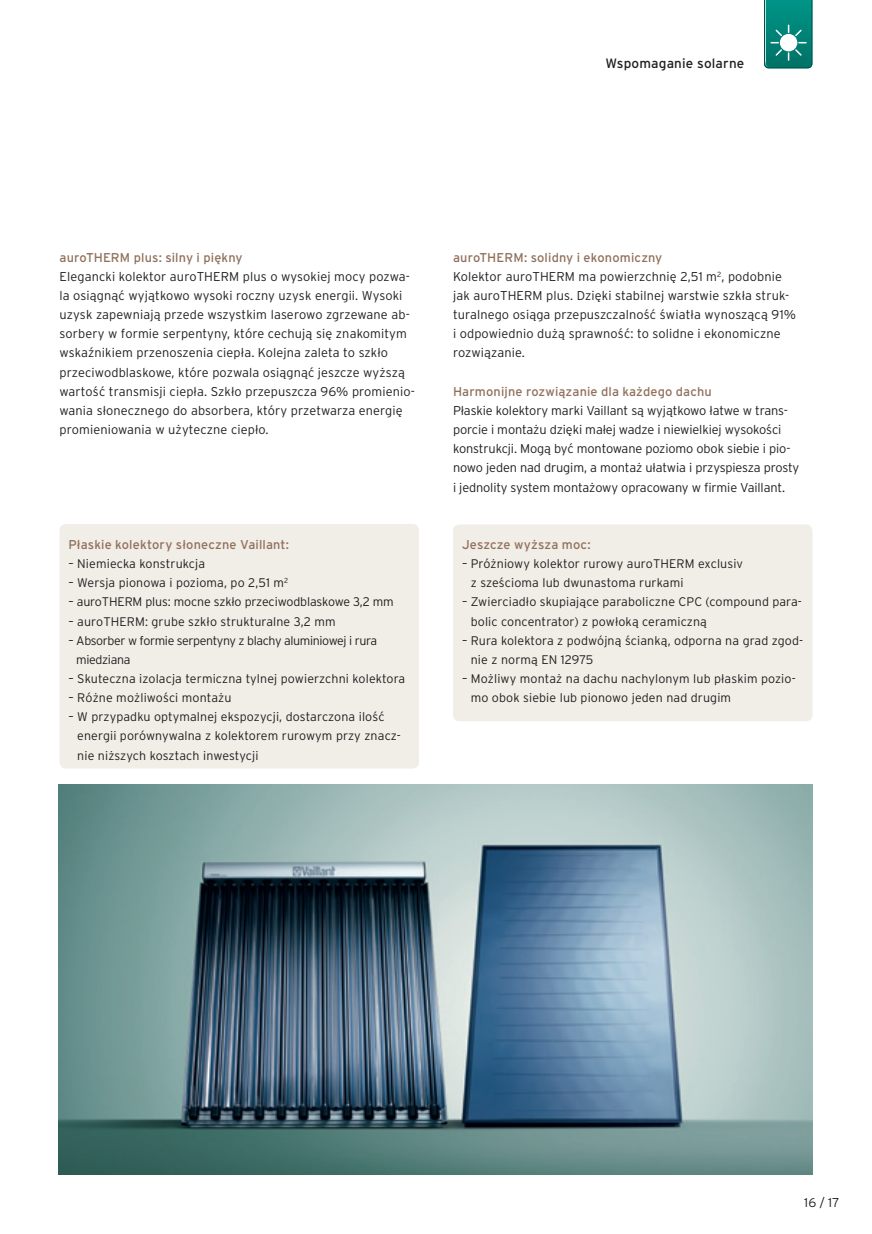
<style>
.page{position:relative;width:872px;height:1234px;background:#fff}
.page>*{position:absolute;margin:0;border:0;box-sizing:border-box;transform-origin:0 0}
.t1{font:13.5px "Interstate Pl";letter-spacing:.01em;color:#231f20}
.t2{font:300 12.75px/19.2px "Interstate Pl";letter-spacing:.01em;color:#231f20}
.t3{font:300 12.75px/19.2px "Interstate Pl";letter-spacing:-.01em;color:#231f20}
.t4{font:12.75px "Interstate Pl";letter-spacing:.01em;color:#90705b}
.t5{font:300 12.45px/19.2px "Interstate Pl";letter-spacing:.01em;color:#231f20}
.t6{font:300 12.45px/19.2px "Interstate Pl";letter-spacing:-.03em;color:#231f20}
.t7{font:300 12.45px "Interstate Pl";letter-spacing:-.01em;color:#231f20}
.s1{font-weight:400;color:#90705b}
</style>
<div class="page">
<img style="left:59px;top:784px;width:753px;height:390px">
<svg style="left:764px;top:0;width:48px;height:68px;background:#1e9085"></svg>
<div style="left:60px;top:524px;width:359px;height:244px;background:#f1ede7;border-radius:6px"></div>
<div style="left:453px;top:524px;width:359px;height:197px;background:#f1ede7;border-radius:6px"></div>
<p class="t1" style="left:605px;top:56px;width:140px">Wspomaganie solarne</p>
<p class="t4" style="left:60px;top:250px;width:185px">auroTHERM plus: silny i piękny</p>
<p class="t2" style="left:60px;top:266px;width:357px">Elegancki kolektor auroTHERM plus o wysokiej mocy pozwa&shy;la osiągnąć wyjątkowo wysoki roczny uzysk energii. Wysoki uzysk zapewniają przede wszystkim laserowo zgrzewane ab&shy;sorbery w formie serpentyny, które cechują się znakomitym wskaźnikiem przenoszenia ciepła. Kolejna zaleta to szkło przeciwodblaskowe, które pozwala osiągnąć jeszcze wyższą wartość transmisji ciepła. Szkło przepuszcza 96% promienio&shy;wania słonecznego do absorbera, który przetwarza energię promieniowania w użyteczne ciepło.</p>
<p class="t4" style="left:69px;top:537px;width:222px">Płaskie kolektory słoneczne Vaillant:</p>
<p class="t5" style="left:69px;top:554px;width:138px">– Niemiecka konstrukcja</p>
<p class="t5" style="left:69px;top:573px;width:221px">– Wersja pionowa i pozioma, po 2,51 m<sup>2</sup></p>
<p class="t7" style="left:69px;top:595px;width:327px">– auroTHERM plus: mocne szkło przeciwodblaskowe 3,2 mm</p>
<p class="t5" style="left:69px;top:611px;width:268px">– auroTHERM: grube szkło strukturalne 3,2 mm</p>
<p class="t6" style="left:76px;top:630px;width:302px;text-indent:-8px">– Absorber w formie serpentyny z blachy aluminiowej i rura miedziana</p>
<p class="t5" style="left:69px;top:668px;width:338px">– Skuteczna izolacja termiczna tylnej powierzchni kolektora</p>
<p class="t5" style="left:69px;top:688px;width:164px">– Różne możliwości montażu</p>
<p class="t5" style="left:77px;top:707px;width:325px;text-indent:-9px">– W przypadku optymalnej ekspozycji, dostarczona ilość energii porównywalna z kolektorem rurowym przy znacz&shy;nie niższych kosztach inwestycji</p>
<p class="t2" style="left:453px;top:247px;width:344px"><span class="s1">auroTHERM: solidny i ekonomiczny<br></span>Kolektor auroTHERM ma powierzchnię 2,51 m<sup>2</sup>, podobnie jak auroTHERM plus. Dzięki stabilnej warstwie szkła struk&shy;turalnego osiąga przepuszczalność światła wynoszącą 91% i odpowiednio dużą sprawność: to solidne i ekonomiczne rozwiązanie.</p>
<p class="t4" style="left:453px;top:384px;width:260px">Harmonijne rozwiązanie dla każdego dachu</p>
<p class="t3" style="left:453px;top:400px;width:348px">Płaskie kolektory marki Vaillant są wyjątkowo łatwe w trans&shy;porcie i montażu dzięki małej wadze i niewielkiej wysokości konstrukcji. Mogą być montowane poziomo obok siebie i pio&shy;nowo jeden nad drugim, a montaż ułatwia i przyspiesza prosty i jednolity system montażowy opracowany w firmie Vaillant.</p>
<p class="t4" style="left:462px;top:537px;width:130px">Jeszcze wyższa moc:</p>
<p class="t5" style="left:471px;top:554px;width:274px;text-indent:-9px">– Próżniowy kolektor rurowy auroTHERM exclusiv z sześcioma lub dwunastoma rurkami</p>
<p class="t5" style="left:471px;top:592px;width:333px;text-indent:-9px">– Zwierciadło skupiające paraboliczne CPC (compound para&shy;bolic concentrator) z powłoką ceramiczną</p>
<p class="t5" style="left:471px;top:630px;width:334px;text-indent:-9px">– Rura kolektora z podwójną ścianką, odporna na grad zgod&shy;nie z normą EN 12975</p>
<p class="t5" style="left:471px;top:668px;width:326px;text-indent:-9px">– Możliwy montaż na dachu nachylonym lub płaskim pozio&shy;mo obok siebie lub pionowo jeden nad drugim</p>
<p class="t2" style="left:804px;top:1192px;width:37px">16 / 17</p>
</div>
